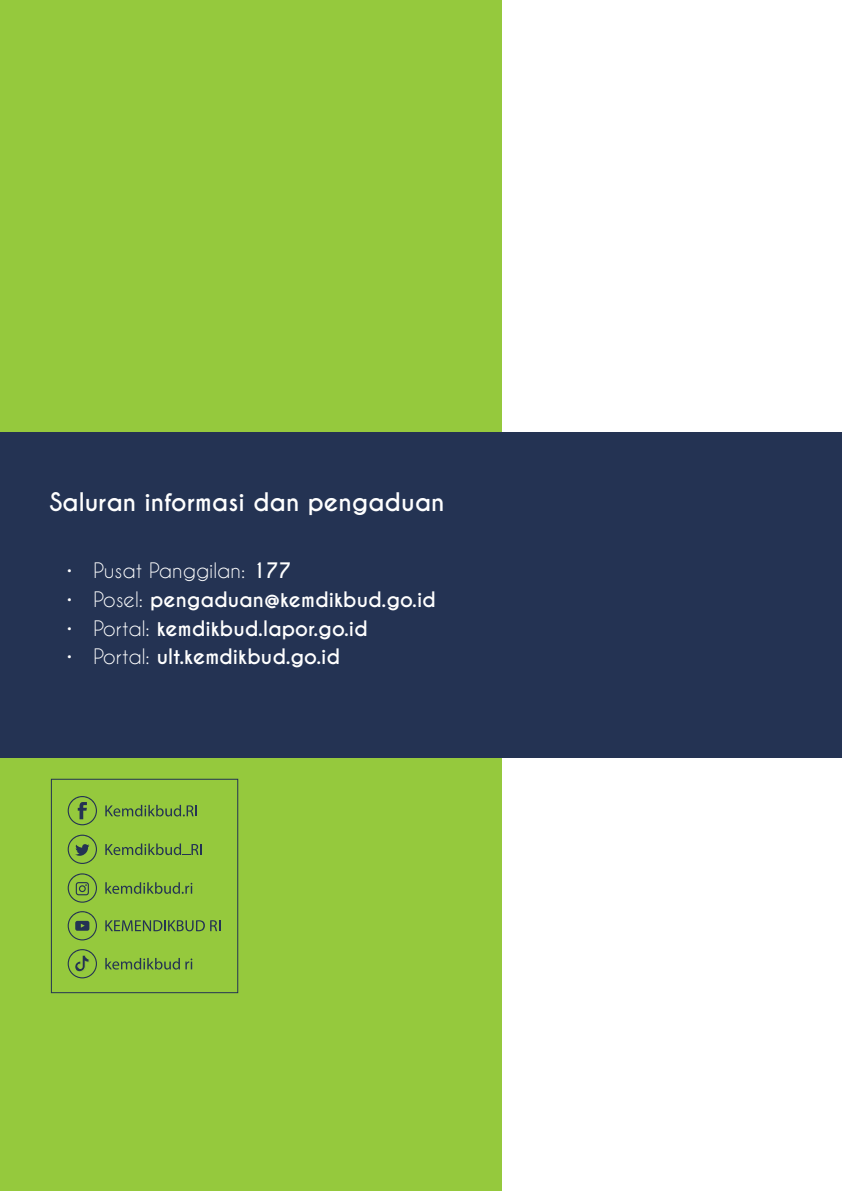
<style>
.page{position:relative;width:842px;height:1191px;background:#fff}
.page>*{position:absolute;margin:0;border:0;box-sizing:border-box;transform-origin:0 0}
.t1{font:700 24px "Caviar Dreams";color:#fff}
.t2{font:700 20px "Caviar Dreams";color:#fff}
.t3{font:20px "Caviar Dreams";color:#fff}
.s1{font-weight:700}
.s2{font-weight:400}
</style>
<div class="page">
<div style="left:1px;top:0;width:501px;height:1190px;background:#95c93d"></div>
<div style="left:0;top:432px;width:841px;height:326px;background:#243353"></div>
<div style="left:51px;top:778px;width:187px;height:215px;border:1px solid #243353"></div>
<svg style="left:68px;top:796px;width:29px;height:29px"></svg>
<svg style="left:105px;top:805px;width:92px;height:11px"></svg>
<svg style="left:68px;top:834px;width:29px;height:30px"></svg>
<svg style="left:105px;top:843px;width:97px;height:12px"></svg>
<svg style="left:68px;top:873px;width:29px;height:29px"></svg>
<svg style="left:105px;top:882px;width:87px;height:12px"></svg>
<svg style="left:68px;top:911px;width:29px;height:29px"></svg>
<svg style="left:105px;top:920px;width:115px;height:11px"></svg>
<svg style="left:105px;top:958px;width:87px;height:11px"></svg>
<svg style="left:68px;top:949px;width:29px;height:29px"></svg>
<p class="t1" style="left:49px;top:487px;width:396px">Saluran informasi dan pengaduan</p>
<p class="t3" style="left:66px;top:558px;width:227px">• Pusat Panggilan: <span class="s1">177</span></p>
<p class="t2" style="left:66px;top:587px;width:372px"><span class="s2">• Posel:</span> pengaduan@kemdikbud.go.id</p>
<p class="t2" style="left:66px;top:616px;width:304px"><span class="s2">• Portal:</span> kemdikbud.lapor.go.id</p>
<p class="t2" style="left:66px;top:645px;width:276px"><span class="s2">• Portal:</span> ult.kemdikbud.go.id</p>
</div>
